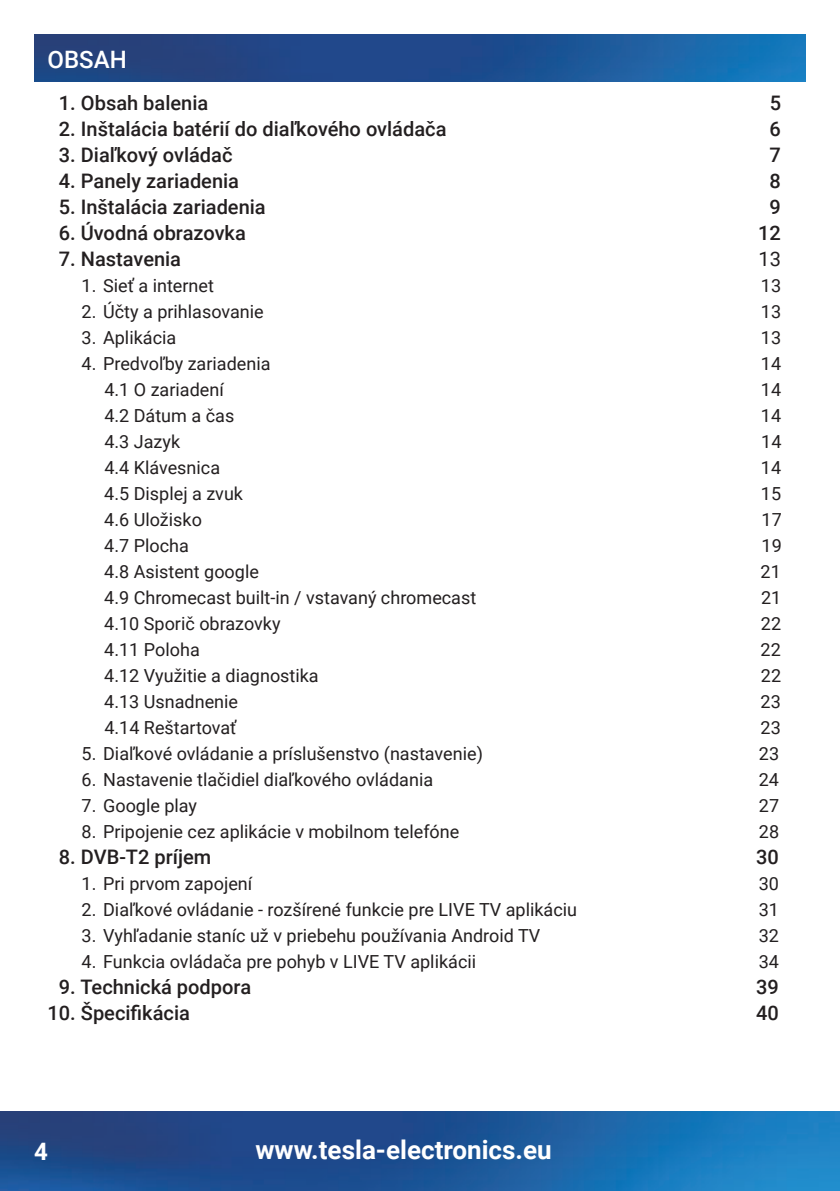
<style>
.page{position:relative;width:840px;height:1191px;background:#fff}
.page>*{position:absolute;margin:0;border:0;box-sizing:border-box;transform-origin:0 0}
.t1{font:700 26px "Roboto";color:#fff}
.t2{font:500 24px "Roboto";color:#fff}
.t3{font:700 24px "Roboto";color:#fff}
.t4{font:500 20px "Roboto";color:#231f20}
.t5{font:20px "Roboto";color:#231f20}
.t6{font:18px "Roboto";color:#231f20}
</style>
<div class="page">
<img style="left:0;top:1111px;width:839px;height:80px">
<img style="left:34px;top:34px;width:771px;height:47px">
<h2 class="t2" style="left:48px;top:43px;width:81px">OBSAH</h2>
<p class="t4" style="left:59px;top:89px;width:151px">1. Obsah balenia</p>
<p class="t4" style="left:769px;top:89px;width:13px">5</p>
<p class="t4" style="left:59px;top:115px;width:389px">2. Inštalácia batérií do diaľkového ovládača</p>
<p class="t4" style="left:769px;top:115px;width:13px">6</p>
<p class="t4" style="left:59px;top:141px;width:175px">3. Diaľkový ovládač</p>
<p class="t4" style="left:769px;top:141px;width:13px">7</p>
<p class="t4" style="left:59px;top:167px;width:182px">4. Panely zariadenia</p>
<p class="t4" style="left:769px;top:167px;width:13px">8</p>
<p class="t4" style="left:59px;top:193px;width:208px">5. Inštalácia zariadenia</p>
<p class="t4" style="left:769px;top:193px;width:13px">9</p>
<p class="t4" style="left:59px;top:219px;width:188px">6. Úvodná obrazovka</p>
<p class="t4" style="left:757px;top:219px;width:24px">12</p>
<p class="t4" style="left:59px;top:245px;width:124px">7. Nastavenia</p>
<p class="t5" style="left:758px;top:245px;width:24px">13</p>
<p class="t6" style="left:82px;top:273px;width:134px">1. Sieť a internet</p>
<p class="t6" style="left:760px;top:273px;width:22px">13</p>
<p class="t6" style="left:82px;top:299px;width:183px">2. Účty a prihlasovanie</p>
<p class="t6" style="left:760px;top:299px;width:22px">13</p>
<p class="t6" style="left:82px;top:325px;width:96px">3. Aplikácia</p>
<p class="t6" style="left:760px;top:325px;width:22px">13</p>
<p class="t6" style="left:82px;top:351px;width:190px">4. Predvoľby zariadenia</p>
<p class="t6" style="left:760px;top:351px;width:22px">14</p>
<p class="t6" style="left:104px;top:377px;width:121px">4.1 O zariadení</p>
<p class="t6" style="left:760px;top:377px;width:22px">14</p>
<p class="t6" style="left:104px;top:403px;width:131px">4.2 Dátum a čas</p>
<p class="t6" style="left:760px;top:403px;width:22px">14</p>
<p class="t6" style="left:104px;top:429px;width:77px">4.3 Jazyk</p>
<p class="t6" style="left:760px;top:429px;width:22px">14</p>
<p class="t6" style="left:104px;top:455px;width:117px">4.4 Klávesnica</p>
<p class="t6" style="left:760px;top:455px;width:22px">14</p>
<p class="t6" style="left:104px;top:481px;width:140px">4.5 Displej a zvuk</p>
<p class="t6" style="left:760px;top:481px;width:22px">15</p>
<p class="t6" style="left:104px;top:507px;width:99px">4.6 Uložisko</p>
<p class="t6" style="left:761px;top:507px;width:22px">17</p>
<p class="t6" style="left:104px;top:533px;width:86px">4.7 Plocha</p>
<p class="t6" style="left:761px;top:533px;width:22px">19</p>
<p class="t6" style="left:104px;top:559px;width:156px">4.8 Asistent google</p>
<p class="t6" style="left:760px;top:559px;width:22px">21</p>
<p class="t6" style="left:104px;top:585px;width:373px">4.9 Chromecast built-in / vstavaný chromecast</p>
<p class="t6" style="left:760px;top:585px;width:22px">21</p>
<p class="t6" style="left:104px;top:611px;width:178px">4.10 Sporič obrazovky</p>
<p class="t6" style="left:760px;top:611px;width:22px">22</p>
<p class="t6" style="left:104px;top:637px;width:97px">4.11 Poloha</p>
<p class="t6" style="left:760px;top:637px;width:22px">22</p>
<p class="t6" style="left:104px;top:663px;width:216px">4.12 Využitie a diagnostika</p>
<p class="t6" style="left:760px;top:663px;width:22px">22</p>
<p class="t6" style="left:104px;top:689px;width:135px">4.13 Usnadnenie</p>
<p class="t6" style="left:760px;top:689px;width:22px">23</p>
<p class="t6" style="left:104px;top:715px;width:134px">4.14 Reštartovať</p>
<p class="t6" style="left:760px;top:715px;width:22px">23</p>
<p class="t6" style="left:82px;top:741px;width:402px">5. Diaľkové ovládanie a príslušenstvo (nastavenie)</p>
<p class="t6" style="left:758px;top:741px;width:22px">23</p>
<p class="t6" style="left:82px;top:767px;width:353px">6. Nastavenie tlačidiel diaľkového ovládania</p>
<p class="t6" style="left:758px;top:767px;width:22px">24</p>
<p class="t6" style="left:82px;top:793px;width:117px">7. Google play</p>
<p class="t6" style="left:758px;top:793px;width:22px">27</p>
<p class="t6" style="left:82px;top:819px;width:379px">8. Pripojenie cez aplikácie v mobilnom telefóne</p>
<p class="t6" style="left:758px;top:819px;width:22px">28</p>
<p class="t4" style="left:59px;top:843px;width:154px">8. DVB-T2 príjem</p>
<p class="t4" style="left:755px;top:843px;width:24px">30</p>
<p class="t6" style="left:82px;top:871px;width:172px">1. Pri prvom zapojení</p>
<p class="t6" style="left:758px;top:871px;width:22px">30</p>
<p class="t6" style="left:82px;top:897px;width:496px">2. Diaľkové ovládanie - rozšírené funkcie pre LIVE TV aplikáciu</p>
<p class="t6" style="left:758px;top:897px;width:22px">31</p>
<p class="t6" style="left:82px;top:923px;width:460px">3. Vyhľadanie staníc už v priebehu používania Android TV</p>
<p class="t6" style="left:758px;top:923px;width:22px">32</p>
<p class="t6" style="left:82px;top:949px;width:396px">4. Funkcia ovládača pre pohyb v LIVE TV aplikácii</p>
<p class="t6" style="left:758px;top:949px;width:22px">34</p>
<p class="t4" style="left:59px;top:973px;width:194px">9. Technická podpora</p>
<p class="t4" style="left:755px;top:973px;width:24px">39</p>
<p class="t4" style="left:48px;top:999px;width:144px">10. Špecifikácia</p>
<p class="t4" style="left:755px;top:999px;width:24px">40</p>
<h2 class="t3" style="left:34px;top:1137px;width:15px">4</h2>
<h1 class="t1" style="left:255px;top:1135px;width:298px">www.tesla-electronics.eu</h1>
</div>
